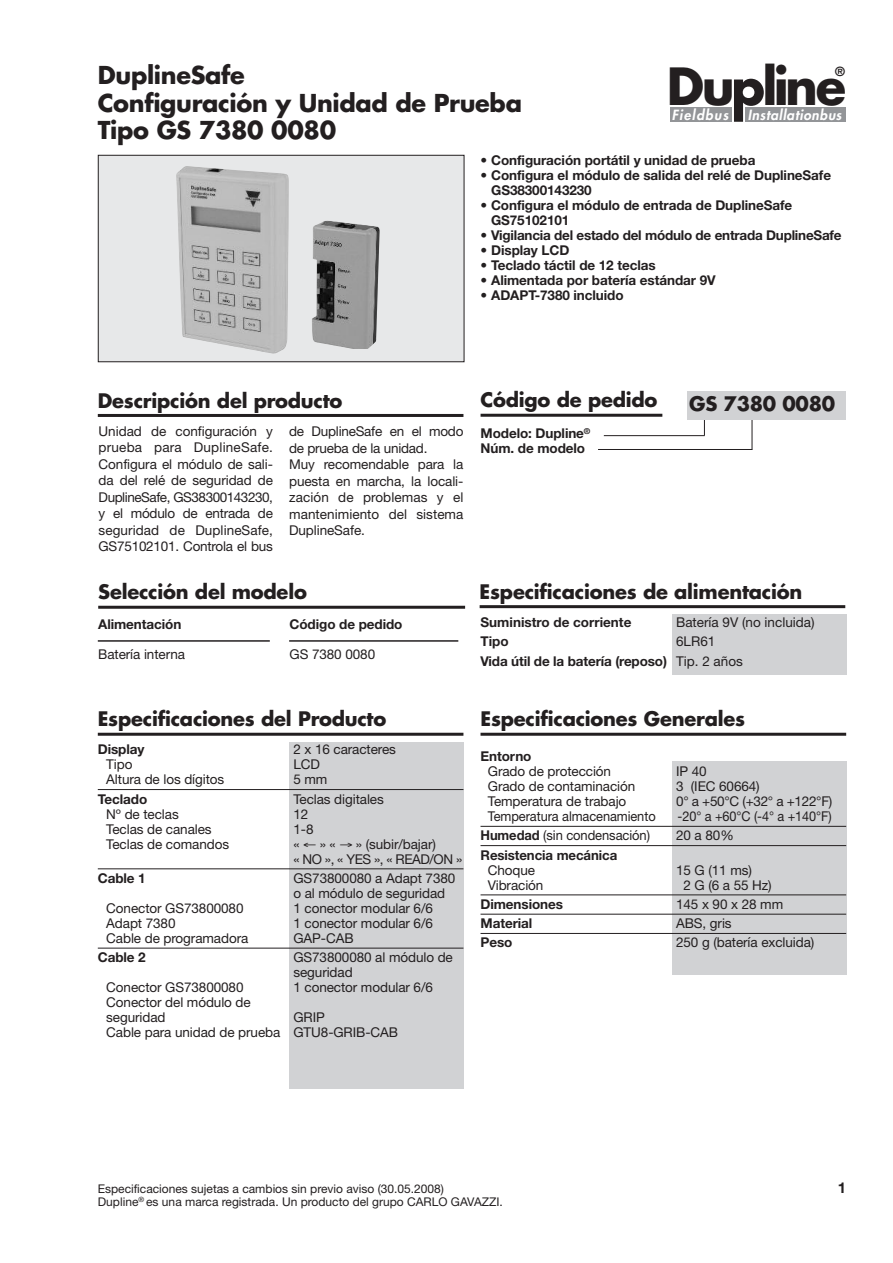
<style>
.page{position:relative;width:893px;height:1263px;background:#fff}
.page>*{position:absolute;margin:0;border:0;box-sizing:border-box;transform-origin:0 0}
.t1{font:700 49.8px "Futura";letter-spacing:-.06em;color:#231f20}
.t2{font:700 24px "Futura";letter-spacing:-.015em;color:#231f20}
.t3{font:700 19.5px "Futura";letter-spacing:-.01em;color:#231f20}
.t4{font:700 15px "Helvetica Neue";color:#231f20}
.t5{font:italic 800 13.65px "Futura";letter-spacing:.045em;color:#fff}
.t6{font:italic 800 13.65px "Futura";letter-spacing:.085em;color:#fff}
.t7{font:13.5px/16.5px "Helvetica Neue";letter-spacing:-.005em;color:#231f20}
.t8{font:700 13.5px/15px "Helvetica Neue";letter-spacing:-.005em;color:#231f20}
.t9{font:13.5px "Helvetica Neue";letter-spacing:-.005em;color:#231f20;scale:.95 1}
.t10{font:13.5px "Helvetica Neue";letter-spacing:-.005em;color:#231f20;scale:.96 1}
.t11{font:13.5px "Helvetica Neue";letter-spacing:-.005em;color:#231f20;scale:.94 1}
.t12{font:13.5px "Helvetica Neue";letter-spacing:.265em;color:#231f20}
.t13{font:700 12.3px "Futura";color:#231f20}
.t14{font:12px "Helvetica Neue";color:#231f20}
.s1{font-weight:400}
.s2{font-weight:700}
</style>
<div class="page">
<div style="left:745px;top:107px;width:100px;height:15px;background:#939598"></div>
<div style="left:670px;top:107px;width:62px;height:15px;background:#939598"></div>
<svg style="left:734px;top:79px;width:30px;height:43px"></svg>
<hr style="left:752px;top:417px;width:1px;height:33px;background:#231f20">
<hr style="left:98px;top:640px;width:172px;height:2px;background:#231f20">
<div style="left:672px;top:614px;width:174px;height:60px;background:#d1d2d4"></div>
<div style="left:98px;top:155px;width:366px;height:207px;background:#e7e8e9"></div>
<img style="left:176px;top:166px;width:113px;height:188px">
<div style="left:98px;top:155px;width:366px;height:207px;border:1px solid #231f20"></div>
<hr style="left:98px;top:414px;width:365px;height:3px;background:#231f20">
<hr style="left:481px;top:414px;width:181px;height:3px;background:#231f20">
<hr style="left:604px;top:435px;width:101px;height:1px;background:#231f20">
<hr style="left:98px;top:606px;width:367px;height:3px;background:#231f20">
<hr style="left:480px;top:605px;width:365px;height:3px;background:#231f20">
<hr style="left:704px;top:403px;width:1px;height:33px;background:#231f20">
<div style="left:688px;top:391px;width:158px;height:29px;background:#d1d2d4"></div>
<img style="left:312px;top:220px;width:68px;height:128px">
<hr style="left:598px;top:449px;width:154px;height:1px;background:#231f20">
<hr style="left:289px;top:640px;width:169px;height:2px;background:#231f20">
<div style="left:289px;top:742px;width:174px;height:347px;background:#d1d2d4"></div>
<hr style="left:98px;top:789px;width:365px;height:1px;background:#231f20">
<hr style="left:98px;top:868px;width:365px;height:1px;background:#231f20">
<hr style="left:98px;top:948px;width:365px;height:1px;background:#231f20">
<hr style="left:98px;top:733px;width:365px;height:3px;background:#231f20">
<div style="left:672px;top:761px;width:174px;height:213px;background:#d1d2d4"></div>
<hr style="left:480px;top:733px;width:366px;height:3px;background:#231f20">
<hr style="left:480px;top:826px;width:366px;height:1px;background:#231f20">
<hr style="left:480px;top:845px;width:366px;height:1px;background:#231f20">
<hr style="left:480px;top:894px;width:366px;height:1px;background:#231f20">
<hr style="left:480px;top:914px;width:366px;height:1px;background:#231f20">
<hr style="left:480px;top:933px;width:366px;height:1px;background:#231f20">
<h2 class="t2" style="left:98px;top:64px;width:149px">DuplineSafe</h2>
<h2 class="t2" style="left:98px;top:119px;width:240px">Tipo GS 7380 0080</h2>
<h2 class="t2" style="left:98px;top:92px;width:426px">Configuración y Unidad de Prueba</h2>
<h1 class="t1" style="left:667px;top:64px;width:181px">Du line</h1>
<p class="t13" style="left:835px;top:66px;width:11px">®</p>
<p class="t6" style="left:672px;top:108px;width:58px">Fieldbus</p>
<p class="t5" style="left:748px;top:108px;width:95px">Installationbus</p>
<p class="t8" style="left:481px;top:154px;width:276px">• Configuración portátil y unidad de prueba</p>
<p class="t8" style="left:491px;top:169px;width:341px;text-indent:-11px">• Configura el módulo de salida del relé de DuplineSafe<br>GS38300143230</p>
<p class="t8" style="left:491px;top:199px;width:303px;text-indent:-11px">• Configura el módulo de entrada de DuplineSafe<br>GS75102101</p>
<p class="t8" style="left:481px;top:229px;width:363px">• Vigilancia del estado del módulo de entrada DuplineSafe</p>
<p class="t8" style="left:481px;top:244px;width:90px">• Display LCD</p>
<p class="t8" style="left:481px;top:259px;width:177px">• Teclado táctil de 12 teclas</p>
<p class="t8" style="left:481px;top:274px;width:237px">• Alimentada por batería estándar 9V</p>
<p class="t8" style="left:481px;top:289px;width:145px">• ADAPT-7380 incluido</p>
<h3 class="t3" style="left:98px;top:391px;width:246px">Descripción del producto</h3>
<h3 class="t3" style="left:481px;top:391px;width:178px">Código de pedido</h3>
<p class="t8" style="left:481px;top:427px;width:111px">Modelo: Dupline<sup>®<br></sup>Núm. de modelo</p>
<h3 class="t3" style="left:689px;top:395px;width:147px">GS 7380 0080</h3>
<p class="t7" style="left:99px;top:424px;width:176px;text-align:justify">Unidad de configuración y prueba para DuplineSafe.<br>Configura el módulo de sali&shy;da del relé de seguridad de DuplineSafe, GS38300143230, y el módulo de entrada de seguridad de DuplineSafe, GS75102101. Controla el bus</p>
<p class="t7" style="left:289px;top:424px;width:176px">de DuplineSafe en el modo de prueba de la unidad.<br>Muy recomendable para la puesta en marcha, la locali&shy;zación de problemas y el mantenimiento del sistema<br>DuplineSafe.</p>
<h3 class="t3" style="left:98px;top:583px;width:210px">Selección del modelo</h3>
<h3 class="t3" style="left:480px;top:583px;width:324px">Especificaciones de alimentación</h3>
<p class="t8" style="left:98px;top:618px;width:85px">Alimentación</p>
<p class="t8" style="left:290px;top:618px;width:114px">Código de pedido</p>
<p class="t7" style="left:98px;top:647px;width:88px">Batería interna</p>
<p class="t7" style="left:290px;top:647px;width:87px">GS 7380 0080</p>
<p class="t8" style="left:480px;top:616px;width:152px">Suministro de corriente</p>
<p class="t7" style="left:676px;top:615px;width:140px">Batería 9V (no incluida)</p>
<p class="t8" style="left:480px;top:635px;width:30px">Tipo</p>
<p class="t8" style="left:480px;top:633px;width:264px;line-height:19.2px;text-indent:196px"><span class="s1">6LR61<br></span>Vida útil de la batería (reposo) <span class="s1">Tip. 2 años</span></p>
<h3 class="t3" style="left:98px;top:710px;width:290px">Especificaciones del Producto</h3>
<h3 class="t3" style="left:480px;top:710px;width:266px">Especificaciones Generales</h3>
<p class="t8" style="left:480px;top:750px;width:52px">Entorno</p>
<p class="t7" style="left:488px;top:764px;width:125px">Grado de protección</p>
<p class="t7" style="left:676px;top:764px;width:32px">IP 40</p>
<p class="t7" style="left:488px;top:779px;width:149px">Grado de contaminación</p>
<p class="t7" style="left:676px;top:779px;width:85px">3 (IEC 60664)</p>
<p class="t7" style="left:488px;top:794px;width:140px">Temperatura de trabajo</p>
<p class="t7" style="left:676px;top:794px;width:158px">0° a +50°C (+32° a +122°F)</p>
<p class="t9" style="left:488px;top:811px;width:178px">Temperatura almacenamiento</p>
<p class="t11" style="left:678px;top:811px;width:165px">-20° a +60°C (-4° a +140°F)</p>
<p class="t10" style="left:480px;top:831px;width:178px"><span class="s2">Humedad</span> (sin condensación)</p>
<p class="t7" style="left:676px;top:829px;width:59px">20 a 80%</p>
<p class="t8" style="left:480px;top:848px;width:138px">Resistencia mecánica</p>
<p class="t7" style="left:488px;top:863px;width:49px">Choque</p>
<p class="t7" style="left:676px;top:863px;width:77px">15 G (11 ms)</p>
<p class="t7" style="left:488px;top:878px;width:57px">Vibración</p>
<p class="t12" style="left:683px;top:880px;width:90px">2G(6a55Hz)</p>
<p class="t8" style="left:480px;top:898px;width:84px">Dimensiones</p>
<p class="t7" style="left:676px;top:897px;width:109px">145 x 90 x 28 mm</p>
<p class="t8" style="left:480px;top:917px;width:53px">Material</p>
<p class="t7" style="left:676px;top:916px;width:57px">ABS, gris</p>
<p class="t8" style="left:480px;top:936px;width:33px">Peso</p>
<p class="t7" style="left:676px;top:936px;width:140px">250 g (batería excluida)</p>
<p class="t8" style="left:98px;top:743px;width:48px">Display</p>
<p class="t7" style="left:293px;top:742px;width:104px">2 x 16 caracteres</p>
<p class="t7" style="left:106px;top:757px;width:28px">Tipo</p>
<p class="t7" style="left:293px;top:757px;width:28px">LCD</p>
<p class="t7" style="left:106px;top:772px;width:120px">Altura de los dígitos</p>
<p class="t7" style="left:293px;top:772px;width:36px">5 mm</p>
<p class="t8" style="left:98px;top:792px;width:51px">Teclado</p>
<p class="t7" style="left:293px;top:792px;width:92px">Teclas digitales</p>
<p class="t7" style="left:106px;top:807px;width:74px">Nº de teclas</p>
<p class="t7" style="left:293px;top:807px;width:16px">12</p>
<p class="t7" style="left:106px;top:822px;width:107px">Teclas de canales</p>
<p class="t7" style="left:293px;top:822px;width:22px">1-8</p>
<p class="t7" style="left:106px;top:837px;width:124px">Teclas de comandos</p>
<p class="t7" style="left:293px;top:837px;width:170px;line-height:15px">« ← » « → » (subir/bajar)<br>« NO », « YES », « READ/ON »</p>
<p class="t8" style="left:98px;top:872px;width:49px">Cable 1</p>
<p class="t7" style="left:293px;top:872px;width:163px;line-height:15px">GS73800080 a Adapt 7380 o al módulo de seguridad</p>
<p class="t7" style="left:106px;top:901px;width:139px">Conector GS73800080</p>
<p class="t7" style="left:293px;top:901px;width:141px">1 conector modular 6/6</p>
<p class="t7" style="left:106px;top:916px;width:71px">Adapt 7380</p>
<p class="t7" style="left:293px;top:916px;width:141px">1 conector modular 6/6</p>
<p class="t7" style="left:106px;top:931px;width:144px">Cable de programadora</p>
<p class="t7" style="left:293px;top:931px;width:62px">GAP-CAB</p>
<p class="t8" style="left:98px;top:951px;width:49px">Cable 2</p>
<p class="t7" style="left:293px;top:951px;width:161px;line-height:15px">GS73800080 al módulo de seguridad</p>
<p class="t7" style="left:106px;top:980px;width:139px">Conector GS73800080</p>
<p class="t7" style="left:293px;top:980px;width:141px">1 conector modular 6/6</p>
<p class="t7" style="left:106px;top:996px;width:146px;line-height:15px">Conector del módulo de seguridad</p>
<p class="t7" style="left:106px;top:1011px;width:293px;line-height:15px;text-indent:187px">GRIP<br>Cable para unidad de prueba GTU8-GRIB-CAB</p>
<p class="t14" style="left:98px;top:1184px;width:348px">Especificaciones sujetas a cambios sin previo aviso (30.05.2008)</p>
<p class="t4" style="left:838px;top:1182px;width:10px">1</p>
<p class="t14" style="left:98px;top:1198px;width:407px">Dupline<sup>®</sup> es una marca registrada. Un producto del grupo CARLO GAVAZZI.</p>
</div>
